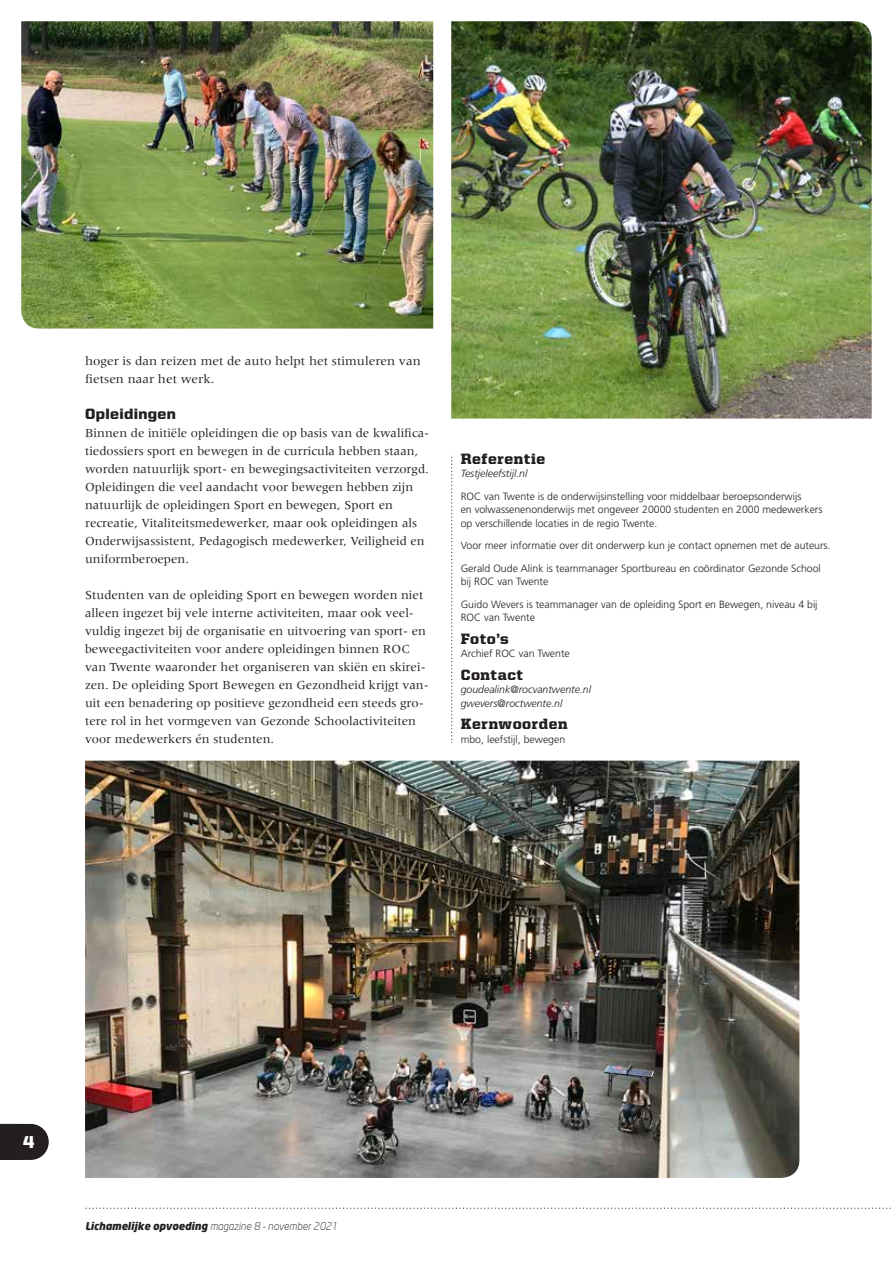
<style>
.page{position:relative;width:893px;height:1263px;background:#fff}
.page>*{position:absolute;margin:0;border:0;box-sizing:border-box;transform-origin:0 0}
.t1{font:900 17.25px "United Sans Reg";color:#fff}
.t2{font:900 15px "United Serif Reg";letter-spacing:.04em;color:#231f20}
.t3{font:900 15px "United Sans Reg";letter-spacing:.025em;color:#231f20}
.t4{font:12.75px/18px "Meridien LT Std";color:#231f20}
.t5{font:12.75px/18px "Meridien LT Std";color:#231f20;scale:1.04 1}
.t6{font:300 10.5px/13.5px "Frutiger LT Std";color:#231f20}
.t7{font:italic 300 10.5px/13.5px "Frutiger LT Std";color:#231f20}
.t8{font:italic 300 10.5px "Neo Sans";color:#231f20}
.s1{font-weight:900}
</style>
<div class="page">
<svg style="left:451px;top:456px;width:2px;height:287px"></svg>
<img style="left:451px;top:21px;width:421px;height:398px">
<img style="left:21px;top:21px;width:412px;height:308px">
<img style="left:85px;top:761px;width:714px;height:417px">
<svg style="left:0;top:1124px;width:49px;height:36px;background:#353132"></svg>
<svg style="left:85px;top:1207px;width:806px;height:2px"></svg>
<p class="t5" style="left:85px;top:351px;width:324px">hoger is dan reizen met de auto helpt het stimuleren van fietsen naar het werk.</p>
<p class="t3" style="left:85px;top:405px;width:92px">Opleidingen</p>
<p class="t4" style="left:85px;top:423px;width:346px">Binnen de initiële opleidingen die op basis van de kwalifica&shy;tiedossiers sport en bewegen in de curricula hebben staan, worden natuurlijk sport- en bewegingsactiviteiten verzorgd.<br>Opleidingen die veel aandacht voor bewegen hebben zijn natuurlijk de opleidingen Sport en bewegen, Sport en recreatie, Vitaliteitsmedewerker, maar ook opleidingen als Onderwijsassistent, Pedagogisch medewerker, Veiligheid en uniformberoepen.</p>
<p class="t4" style="left:85px;top:585px;width:345px">Studenten van de opleiding Sport en bewegen worden niet alleen ingezet bij vele interne activiteiten, maar ook veel&shy;vuldig ingezet bij de organisatie en uitvoering van sport- en beweegactiviteiten voor andere opleidingen binnen ROC van Twente waaronder het organiseren van skiën en skirei&shy;zen. De opleiding Sport Bewegen en Gezondheid krijgt van&shy;uit een benadering op positieve gezondheid een steeds gro&shy;tere rol in het vormgeven van Gezonde Schoolactiviteiten voor medewerkers én studenten.</p>
<p class="t2" style="left:461px;top:450px;width:86px">Referentie</p>
<p class="t7" style="left:461px;top:467px;width:68px">Testjeleefstijl.nl</p>
<p class="t6" style="left:461px;top:489px;width:363px">ROC van Twente is de onderwijsinstelling voor middelbaar beroepsonderwijs<br>en volwassenenonderwijs met ongeveer 20000 studenten en 2000 medewerkers op verschillende locaties in de regio Twente.</p>
<p class="t6" style="left:461px;top:534px;width:371px;line-height:22.5px">Voor meer informatie over dit onderwerp kun je contact opnemen met de auteurs.<br>Gerald Oude Alink is teammanager Sportbureau en coördinator Gezonde School</p>
<p class="t6" style="left:461px;top:570px;width:358px;line-height:22.5px">bij ROC van Twente<br>Guido Wevers is teammanager van de opleiding Sport en Bewegen, niveau 4 bij</p>
<p class="t6" style="left:461px;top:611px;width:76px">ROC van Twente</p>
<p class="t2" style="left:461px;top:630px;width:50px">Foto’s</p>
<p class="t6" style="left:461px;top:647px;width:111px">Archief ROC van Twente</p>
<p class="t2" style="left:461px;top:666px;width:64px">Contact</p>
<p class="t7" style="left:461px;top:683px;width:132px">goudealink@rocvantwente.nl gwevers@roctwente.nl</p>
<p class="t2" style="left:461px;top:716px;width:108px">Kernwoorden</p>
<p class="t6" style="left:461px;top:732px;width:106px">mbo, leefstijl, bewegen</p>
<h1 class="t1" style="left:23px;top:1133px;width:13px">4</h1>
<p class="t8" style="left:85px;top:1220px;width:254px"><span class="s1">Lichamelijke opvoeding</span> magazine 8 - november 2021</p>
</div>
